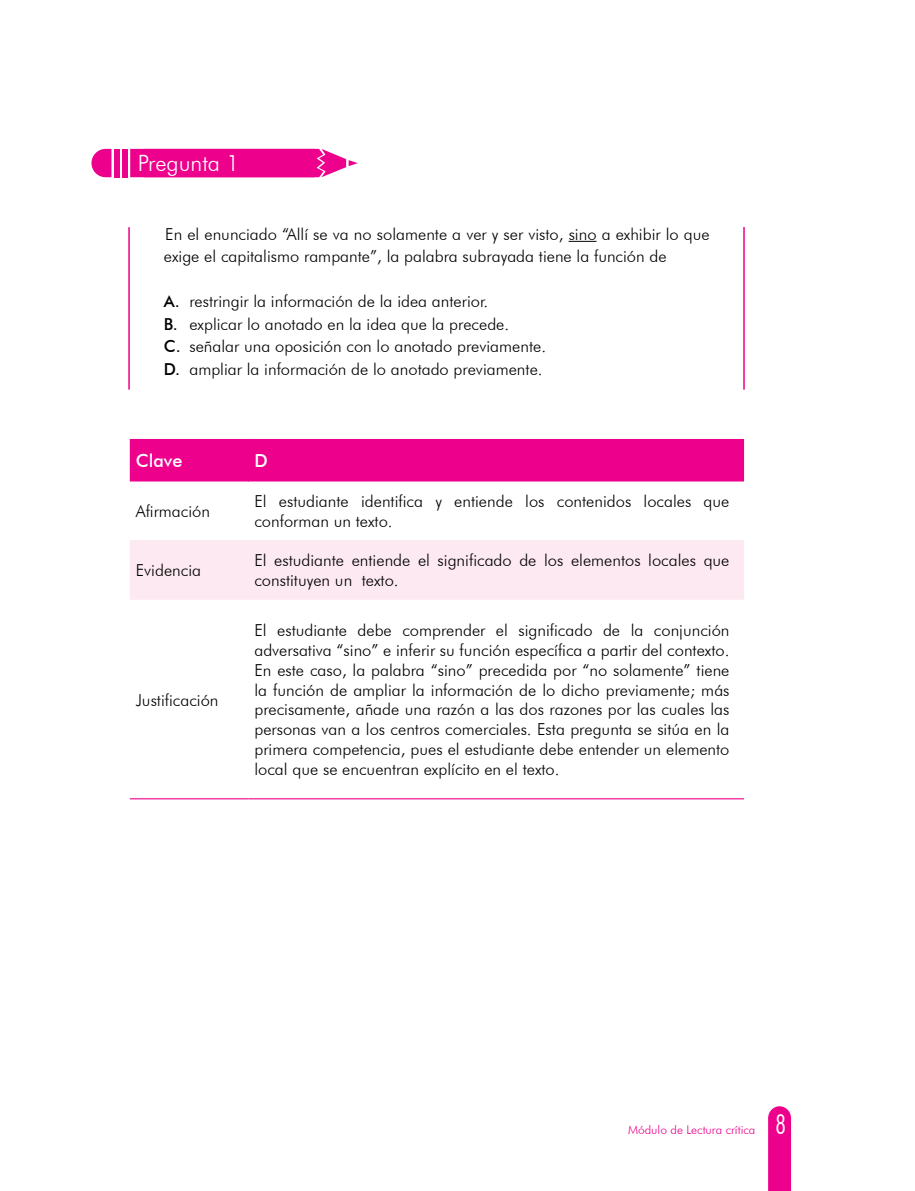
<style>
.page{position:relative;width:915px;height:1191px;background:#fff}
.page>*{position:absolute;margin:0;border:0;box-sizing:border-box;transform-origin:0 0}
.t1{font:300 condensed 27px "Futura BT";color:#fff}
.t2{font:300 22.5px "Futura BT";color:#fff}
.t3{font:500 18px "Futura BT";color:#fff}
.t4{font:300 16.5px/19.8px "Futura BT";color:#000}
.t5{font:300 12px "Futura BT";color:#ec008c}
.s1{font-weight:500}
</style>
<div class="page">
<svg style="left:768px;top:1106px;width:22px;height:85px;background:#ec0990"></svg>
<div style="left:130px;top:439px;width:613px;height:42px;background:#ec008c"></div>
<div style="left:130px;top:540px;width:613px;height:60px;background:#fde9f1"></div>
<hr style="left:248px;top:439px;width:1px;height:42px;background:#ec008c">
<hr style="left:130px;top:798px;width:118px;height:1px;background:#ec008c">
<hr style="left:248px;top:798px;width:495px;height:1px;background:#ec008c">
<div style="left:122px;top:149px;width:5px;height:28px;background:#ec008c"></div>
<div style="left:114px;top:149px;width:6px;height:28px;background:#ec008c"></div>
<svg style="left:91px;top:149px;width:20px;height:28px"></svg>
<svg style="left:130px;top:149px;width:228px;height:28px;background:#ed1897"></svg>
<svg style="left:568px;top:241px;width:28px;height:1px"></svg>
<hr style="left:128px;top:227px;width:2px;height:162px;background:#ec008c">
<hr style="left:743px;top:227px;width:1px;height:162px;background:#ec008c">
<h2 class="t2" style="left:138px;top:149px;width:103px">Pregunta 1</h2>
<p class="t4" style="left:164px;top:222px;width:547px;line-height:22.5px">En el enunciado “Allí se va no solamente a ver y ser visto, sino a exhibir lo que exige el capitalismo rampante”, la palabra subrayada tiene la función de</p>
<p class="t4" style="left:164px;top:290px;width:383px;line-height:22.5px"><span class="s1">A.</span> restringir la información de la idea anterior.<br><span class="s1">B.</span> explicar lo anotado en la idea que la precede.<br><span class="s1">C.</span> señalar una oposición con lo anotado previamente.<br><span class="s1">D.</span> ampliar la información de lo anotado previamente.</p>
<p class="t3" style="left:136px;top:450px;width:48px">Clave</p>
<p class="t3" style="left:254px;top:450px;width:15px">D</p>
<p class="t4" style="left:136px;top:501px;width:76px">Afirmación</p>
<p class="t4" style="left:254px;top:491px;width:476px">El estudiante identifica y entiende los contenidos locales que conforman un texto.</p>
<p class="t4" style="left:136px;top:560px;width:67px">Evidencia</p>
<p class="t4" style="left:254px;top:550px;width:476px">El estudiante entiende el significado de los elementos locales que constituyen un texto.</p>
<p class="t4" style="left:136px;top:689px;width:84px">Justificación</p>
<p class="t4" style="left:254px;top:620px;width:476px;text-align:justify">El estudiante debe comprender el significado de la conjunción adversativa “sino” e inferir su función específica a partir del contexto.<br>En este caso, la palabra “sino” precedida por “no solamente” tiene la función de ampliar la información de lo dicho previamente; más precisamente, añade una razón a las dos razones por las cuales las personas van a los centros comerciales. Esta pregunta se sitúa en la primera competencia, pues el estudiante debe entender un elemento local que se encuentran explícito en el texto.</p>
<p class="t5" style="left:627px;top:1122px;width:129px">Módulo de Lectura crítica</p>
<h1 class="t1" style="left:775px;top:1108px;width:12px">8</h1>
</div>
